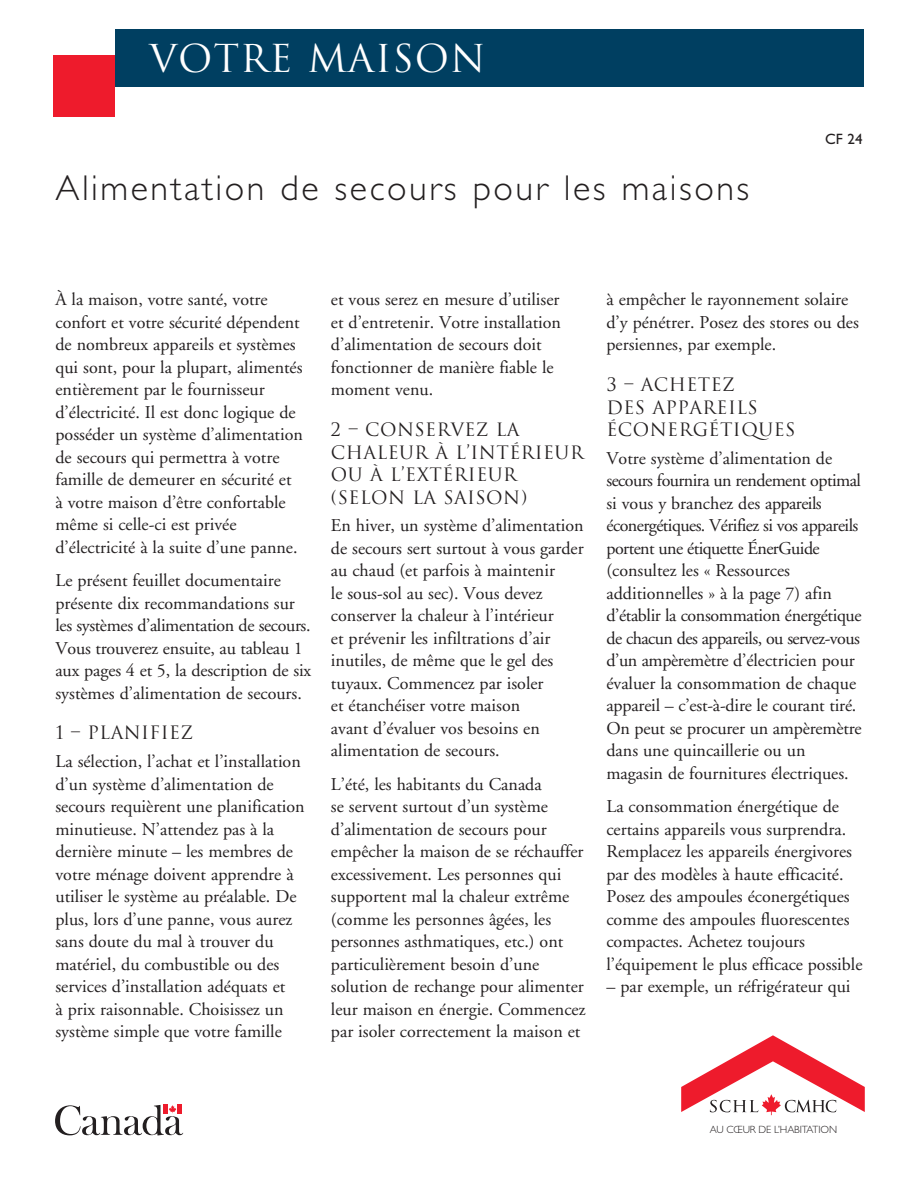
<style>
.page{position:relative;width:918px;height:1188px;background:#fff}
.page>*{position:absolute;margin:0;border:0;box-sizing:border-box;transform-origin:0 0}
.t1{font:37.5px "Trajan";letter-spacing:.025em;color:#fff}
.t2{font:300 36px "Gill Sans Std";letter-spacing:.07em;color:#231f20}
.t3{font:18px/22.5px "Adobe Garamond";color:#231f20}
.t4{font:18px/22.5px "Trajan";letter-spacing:.025em;color:#231f20}
.t5{font:15px "Gill Sans Std";color:#231f20}
.t6{font:300 10.5px "Gill Sans Std";letter-spacing:-.01em;color:#231f20}
</style>
<div class="page">
<div style="left:115px;top:30px;width:749px;height:57px;background:#003f61"></div>
<div style="left:53px;top:55px;width:62px;height:62px;background:#ee1b2c"></div>
<svg style="left:681px;top:1035px;width:184px;height:80px"></svg>
<svg style="left:55px;top:1105px;width:128px;height:31px"></svg>
<h1 class="t1" style="left:149px;top:36px;width:338px">VOTRE MAISON</h1>
<h2 class="t2" style="left:56px;top:175px;width:695px">Alimentation de secours pour les maisons</h2>
<p class="t5" style="left:825px;top:133px;width:39px">CF 24</p>
<p class="t3" style="left:56px;top:290px;width:249px">À la maison, votre santé, votre confort et votre sécurité dépendent de nombreux appareils et systèmes qui sont, pour la plupart, alimentés entièrement par le fournisseur d’électricité. Il est donc logique de posséder un système d’alimentation de secours qui permettra à votre famille de demeurer en sécurité et à votre maison d’être confortable même si celle-ci est privée d’électricité à la suite d’une panne.</p>
<p class="t3" style="left:56px;top:571px;width:257px">Le présent feuillet documentaire présente dix recommandations sur les systèmes d’alimentation de secours.<br>Vous trouverez ensuite, au tableau 1 aux pages 4 et 5, la description de six systèmes d’alimentation de secours.</p>
<p class="t4" style="left:56px;top:722px;width:139px">1 – PLANIFIEZ</p>
<p class="t3" style="left:56px;top:752px;width:251px">La sélection, l’achat et l’installation d’un système d’alimentation de secours requièrent une planification minutieuse. N’attendez pas à la dernière minute – les membres de votre ménage doivent apprendre à utiliser le système au préalable. De plus, lors d’une panne, vous aurez sans doute du mal à trouver du matériel, du combustible ou des services d’installation adéquats et<br>à prix raisonnable. Choisissez un système simple que votre famille</p>
<p class="t3" style="left:331px;top:290px;width:232px">et vous serez en mesure d’utiliser et d’entretenir. Votre installation d’alimentation de secours doit fonctionner de manière fiable le moment venu.</p>
<p class="t4" style="left:331px;top:418px;width:254px">2 – CONSERVEZ LA<br>CHALEUR À L’INTÉRIEUR<br>OU À L’EXTÉRIEUR (SELON LA SAISON)</p>
<p class="t3" style="left:331px;top:516px;width:254px">En hiver, un système d’alimentation de secours sert surtout à vous garder au chaud (et parfois à maintenir<br>le sous-sol au sec). Vous devez conserver la chaleur à l’intérieur<br>et prévenir les infiltrations d’air inutiles, de même que le gel des tuyaux. Commencez par isoler<br>et étanchéiser votre maison<br>avant d’évaluer vos besoins en alimentation de secours.</p>
<p class="t3" style="left:331px;top:774px;width:256px">L’été, les habitants du Canada<br>se servent surtout d’un système d’alimentation de secours pour empêcher la maison de se réchauffer excessivement. Les personnes qui supportent mal la chaleur extrême (comme les personnes âgées, les personnes asthmatiques, etc.) ont particulièrement besoin d’une solution de rechange pour alimenter leur maison en énergie. Commencez par isoler correctement la maison et</p>
<p class="t3" style="left:606px;top:290px;width:254px">à empêcher le rayonnement solaire d’y pénétrer. Posez des stores ou des persiennes, par exemple.</p>
<p class="t4" style="left:606px;top:373px;width:190px">3 – ACHETEZ<br>DES APPAREILS<br>ÉCONERGÉTIQUES</p>
<p class="t3" style="left:606px;top:449px;width:257px">Votre système d’alimentation de secours fournira un rendement optimal si vous y branchez des appareils éconergétiques. Vérifiez si vos appareils portent une étiquette ÉnerGuide (consultez les « Ressources additionnelles » à la page 7) afin d’établir la consommation énergétique de chacun des appareils, ou servez-vous d’un ampèremètre d’électricien pour évaluer la consommation de chaque appareil – c’est-à-dire le courant tiré.<br>On peut se procurer un ampèremètre dans une quincaillerie ou un magasin de fournitures électriques.</p>
<p class="t3" style="left:606px;top:797px;width:258px">La consommation énergétique de certains appareils vous surprendra.<br>Remplacez les appareils énergivores par des modèles à haute efficacité.<br>Posez des ampoules éconergétiques comme des ampoules fluorescentes compactes. Achetez toujours l’équipement le plus efficace possible</p>
<p class="t3" style="left:606px;top:977px;width:246px">– par exemple, un réfrigérateur qui</p>
<p class="t6" style="left:710px;top:1125px;width:129px">AU CŒUR DE L’HABITATION</p>
</div>
